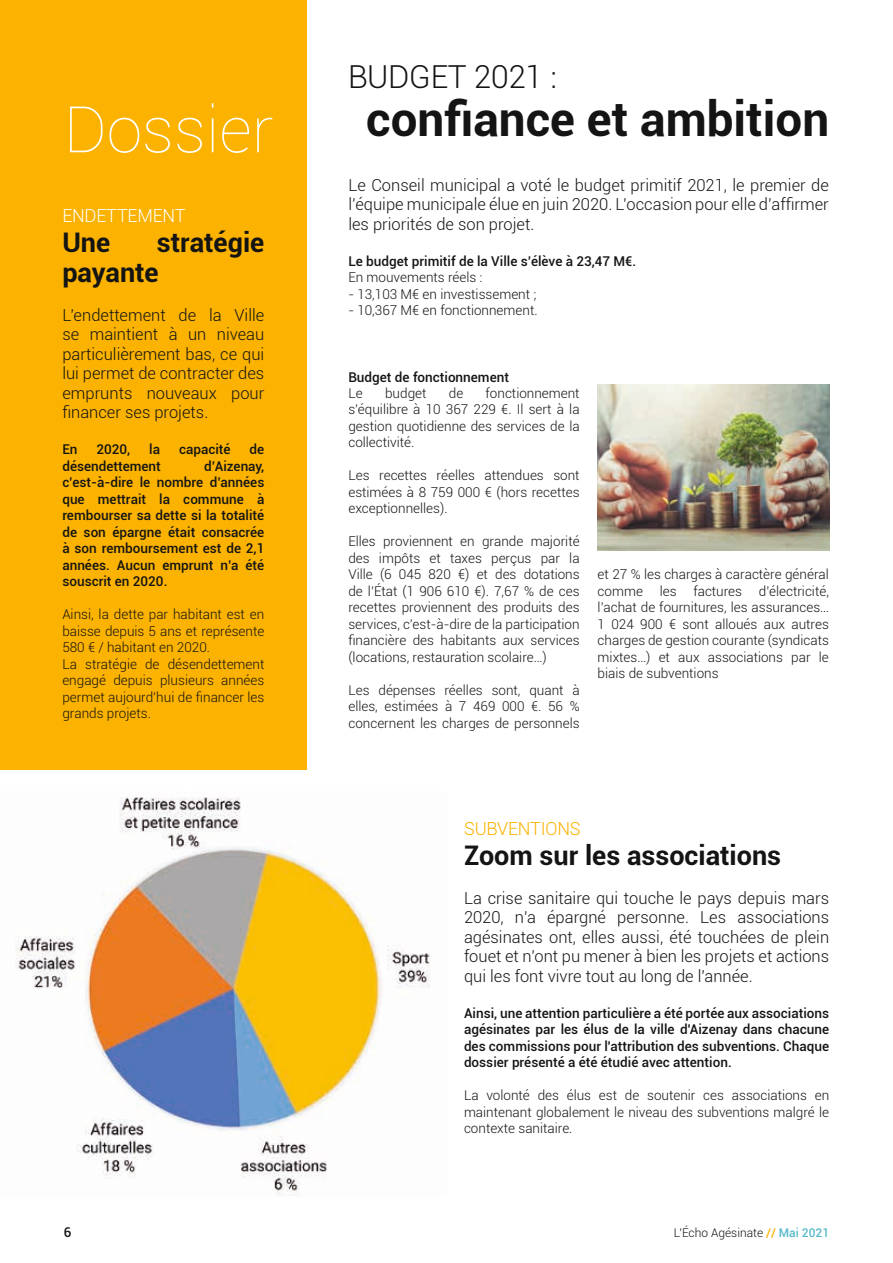
<style>
.page{position:relative;width:893px;height:1263px;background:#fff}
.page>*{position:absolute;margin:0;border:0;box-sizing:border-box;transform-origin:0 0}
.t1{font:100 64.35px "Roboto";color:#fff}
.t2{font:700 47.55px "Roboto";color:#131413}
.t3{font:300 31.65px "Roboto";letter-spacing:-.01em;color:#131413}
.t4{font:700 27px/30px "Roboto";color:#131413}
.t5{font:300 18px "Roboto";letter-spacing:-.01em;color:#fbb200}
.t6{font:300 18px "Roboto";letter-spacing:-.01em;color:#fff}
.t7{font:300 16.5px/19.5px "Roboto";color:#131413;text-align:justify}
.t8{font:300 13.5px/16.5px "Roboto";color:#131413;text-align:justify}
.t9{font:500 13.5px/16.5px "Roboto";color:#131413;text-align:justify}
.t10{font:300 12px "Roboto";color:#131413}
.s1{font-weight:500;color:#fbb200}
.s2{font-weight:500;color:#59bacb}
</style>
<div class="page">
<img style="left:15px;top:797px;width:416px;height:399px">
<div style="left:0;top:0;width:306px;height:770px;background:#fbb200"></div>
<img style="left:598px;top:385px;width:231px;height:166px">
<h3 class="t3" style="left:348px;top:54px;width:210px">BUDGET 2021 :</h3>
<h1 class="t1" style="left:64px;top:85px;width:211px">Dossier</h1>
<h2 class="t2" style="left:366px;top:86px;width:464px">confiance et ambition</h2>
<h3 class="t6" style="left:62px;top:203px;width:125px">ENDETTEMENT</h3>
<h3 class="t4" style="left:62px;top:226px;width:49px">Une</h3>
<h3 class="t4" style="left:62px;top:226px;width:203px;text-indent:95px">stratégie payante</h3>
<p class="t7" style="left:62px;top:305px;width:203px">L’endettement de la Ville se maintient à un niveau particulièrement bas, ce qui lui permet de contracter des emprunts nouveaux pour financer ses projets.</p>
<p class="t9" style="left:62px;top:441px;width:17px">En</p>
<p class="t9" style="left:96px;top:441px;width:35px">2020,</p>
<p class="t9" style="left:149px;top:441px;width:12px">la</p>
<p class="t9" style="left:179px;top:441px;width:53px">capacité</p>
<p class="t9" style="left:250px;top:441px;width:16px">de</p>
<p class="t9" style="left:62px;top:457px;width:100px">désendettement</p>
<p class="t9" style="left:62px;top:457px;width:203px;text-indent:142px">d’Aizenay, c’est-à-dire le nombre d’années que mettrait la commune à rembourser sa dette si la totalité de son épargne était consacrée à son remboursement est de 2,1 années. Aucun emprunt n’a été souscrit en 2020.</p>
<p class="t8" style="left:62px;top:606px;width:203px;text-align:left">Ainsi, la dette par habitant est en baisse depuis 5 ans et représente<br>580 € / habitant en 2020.<br>La stratégie de désendettement engagé depuis plusieurs années permet aujourd’hui de financer les grands projets.</p>
<p class="t7" style="left:348px;top:175px;width:482px">Le Conseil municipal a voté le budget primitif 2021, le premier de l’équipe municipale élue en juin 2020. L’occasion pour elle d’affirmer les priorités de son projet.</p>
<p class="t9" style="left:348px;top:252px;width:289px">Le budget primitif de la Ville s’élève à 23,47 M€.</p>
<p class="t8" style="left:348px;top:269px;width:136px">En mouvements réels :</p>
<p class="t8" style="left:348px;top:285px;width:189px">- 13,103 M€ en investissement ;</p>
<p class="t8" style="left:348px;top:302px;width:191px">- 10,367 M€ en fonctionnement.</p>
<p class="t9" style="left:348px;top:368px;width:162px">Budget de fonctionnement</p>
<p class="t8" style="left:348px;top:384px;width:16px">Le</p>
<p class="t8" style="left:385px;top:384px;width:43px">budget</p>
<p class="t8" style="left:449px;top:384px;width:16px">de</p>
<p class="t8" style="left:348px;top:384px;width:233px;text-indent:137px">fonctionnement s’équilibre à 10 367 229 €. Il sert à la gestion quotidienne des services de la collectivité.</p>
<p class="t8" style="left:348px;top:467px;width:233px">Les recettes réelles attendues sont estimées à 8 759 000 € (hors recettes exceptionnelles).</p>
<p class="t8" style="left:348px;top:533px;width:233px">Elles proviennent en grande majorité des impôts et taxes perçus par la Ville (6 045 820 €) et des dotations de l’État (1 906 610 €). 7,67 % de ces recettes proviennent des produits des services, c’est-à-dire de la participation financière des habitants aux services (locations, restauration scolaire…)</p>
<p class="t8" style="left:348px;top:681px;width:233px">Les dépenses réelles sont, quant à elles, estimées à 7 469 000 €. 56 % concernent les charges de personnels</p>
<p class="t8" style="left:598px;top:566px;width:233px">et 27 % les charges à caractère général comme les factures d’électricité, l’achat de fournitures, les assurances… 1 024 900 € sont alloués aux autres charges de gestion courante (syndicats mixtes…) et aux associations par le biais de subventions</p>
<h3 class="t5" style="left:464px;top:816px;width:118px">SUBVENTIONS</h3>
<h3 class="t4" style="left:464px;top:839px;width:319px">Zoom sur les associations</h3>
<p class="t7" style="left:464px;top:887px;width:367px">La crise sanitaire qui touche le pays depuis mars 2020, n'a épargné personne. Les associations agésinates ont, elles aussi, été touchées de plein fouet et n'ont pu mener à bien les projets et actions qui les font vivre tout au long de l'année.</p>
<p class="t9" style="left:464px;top:1004px;width:367px">Ainsi, une attention particulière a été portée aux associations agésinates par les élus de la ville d'Aizenay dans chacune des commissions pour l'attribution des subventions. Chaque dossier présenté a été étudié avec attention.</p>
<p class="t8" style="left:464px;top:1086px;width:367px">La volonté des élus est de soutenir ces associations en maintenant globalement le niveau des subventions malgré le contexte sanitaire.</p>
<p class="t9" style="left:64px;top:1224px;width:9px">6</p>
<p class="t10" style="left:674px;top:1225px;width:157px">L'Écho Agésinate <span class="s1">//</span> <span class="s2">Mai 2021</span></p>
</div>
